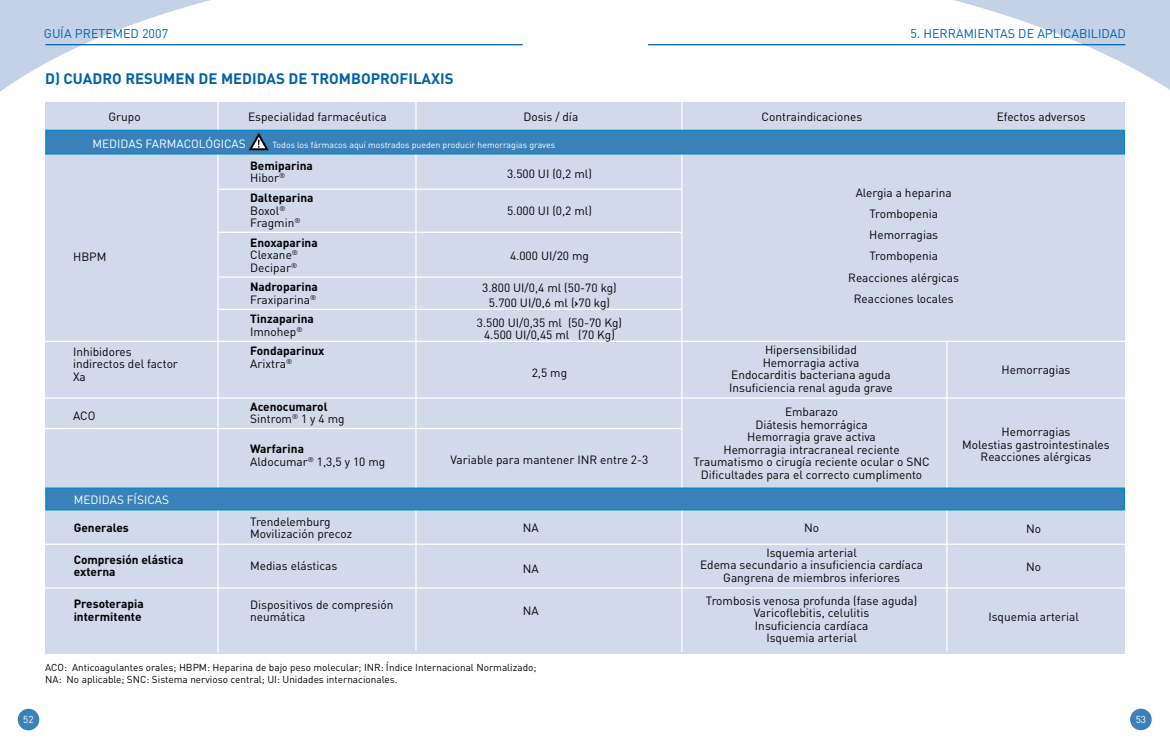
<style>
.page{position:relative;width:1170px;height:748px;background:#fff}
.page>*{position:absolute;margin:0;border:0;box-sizing:border-box;transform-origin:0 0}
.t1{font:700 15px "DIN";color:#0062a5}
.t2{font:12.5px "DIN";color:#0062a5}
.t3{font:11.88px/12.5px "DIN";color:#000;text-align:center}
.t4{font:700 11.88px/12.5px "DIN";color:#000}
.t5{font:11.88px "DIN";color:#fff}
.t6{font:10px/12.5px "DIN";color:#000}
.t7{font:10px "DIN";color:#fff}
.t8{font:8.75px "DIN";color:#fff}
.s1{font-weight:400}
.s2{font-weight:700}
.s3{font-weight:700;font-size:11.25px}
</style>
<div class="page">
<svg style="left:0;top:0;width:255px;height:92px"></svg>
<svg style="left:910px;top:0;width:259px;height:89px"></svg>
<div style="left:45px;top:102px;width:1079px;height:552px;background:#d1daeb"></div>
<hr style="left:681px;top:98px;width:1px;height:554px;background:#fff">
<hr style="left:946px;top:341px;width:1px;height:310px;background:#fff">
<hr style="left:42px;top:341px;width:1086px;height:1px;background:#fff">
<hr style="left:42px;top:397px;width:1084px;height:1px;background:#fff">
<hr style="left:41px;top:543px;width:1087px;height:2px;background:#fff">
<hr style="left:217px;top:98px;width:2px;height:554px;background:#fff">
<hr style="left:415px;top:96px;width:1px;height:554px;background:#fff">
<hr style="left:219px;top:189px;width:462px;height:1px;background:#fff">
<hr style="left:219px;top:276px;width:463px;height:2px;background:#fff">
<hr style="left:219px;top:309px;width:462px;height:1px;background:#fff">
<hr style="left:219px;top:232px;width:462px;height:1px;background:#fff">
<hr style="left:41px;top:428px;width:641px;height:1px;background:#fff">
<hr style="left:42px;top:587px;width:1084px;height:1px;background:#fff">
<hr style="left:45px;top:44px;width:477px;height:1px;background:#0062a5">
<hr style="left:648px;top:44px;width:477px;height:1px;background:#0062a5">
<div style="left:18px;top:708px;width:21px;height:22px;background:#3881b9;border-radius:50%"></div>
<div style="left:1129px;top:708px;width:22px;height:22px;background:#3881b9;border-radius:50%"></div>
<div style="left:46px;top:130px;width:1078px;height:24px;background:#3881b9"></div>
<div style="left:45px;top:130px;width:1079px;height:24px;border:1px solid #008ac9"></div>
<svg style="left:248px;top:133px;width:21px;height:18px"></svg>
<div style="left:46px;top:488px;width:1078px;height:22px;background:#3881b9"></div>
<div style="left:45px;top:487px;width:1079px;height:23px;border:1px solid #008ac9"></div>
<p class="t2" style="left:44px;top:26px;width:126px">GUÍA PRETEMED 2007</p>
<p class="t2" style="left:910px;top:26px;width:217px">5. HERRAMIENTAS DE APLICABILIDAD</p>
<p class="t1" style="left:45px;top:69px;width:410px">D) CUADRO RESUMEN DE MEDIDAS DE TROMBOPROFILAXIS</p>
<p class="t3" style="left:109px;top:111px;width:34px">Grupo</p>
<p class="t3" style="left:248px;top:111px;width:140px">Especialidad farmacéutica</p>
<p class="t3" style="left:523px;top:111px;width:56px">Dosis / día</p>
<p class="t3" style="left:761px;top:111px;width:102px">Contraindicaciones</p>
<p class="t3" style="left:996px;top:111px;width:90px">Efectos adversos</p>
<p class="t5" style="left:92px;top:136px;width:155px">MEDIDAS FARMACOLÓGICAS</p>
<p class="t8" style="left:272px;top:139px;width:284px">Todos los fármacos aquí mostrados pueden producir hemorragias graves</p>
<p class="t4" style="left:250px;top:159px;width:64px">Bemiparina<br><span class="s1">Hibor</span><sup>®</sup></p>
<p class="t3" style="left:250px;top:191px;width:65px;text-align:left"><span class="s2">Dalteparina<br></span>Boxol<sup>®<br></sup>Fragmin<sup>®</sup></p>
<p class="t3" style="left:250px;top:236px;width:69px;text-align:left"><span class="s2">Enoxaparina<br></span>Clexane<sup>®<br></sup>Decipar<sup>®</sup></p>
<p class="t4" style="left:250px;top:280px;width:69px">Nadroparina<br><span class="s1">Fraxiparina</span><sup>®</sup></p>
<p class="t4" style="left:250px;top:312px;width:65px">Tinzaparina<br><span class="s1">Imnohep</span><sup>®</sup></p>
<p class="t4" style="left:250px;top:344px;width:76px">Fondaparinux<br><span class="s1">Arixtra</span><sup>®</sup></p>
<p class="t4" style="left:250px;top:399px;width:96px">Acenocumarol<br><span class="s1">Sintrom</span><sup>®</sup> <span class="s1">1 y 4 mg</span></p>
<p class="t3" style="left:250px;top:442px;width:137px;text-align:left"><span class="s2">Warfarina<br></span>Aldocumar<sup>®</sup> 1,3,5 y 10 mg</p>
<p class="t3" style="left:507px;top:167px;width:86px">3.500 UI (0,2 ml)</p>
<p class="t3" style="left:507px;top:205px;width:86px">5.000 UI (0,2 ml)</p>
<p class="t3" style="left:510px;top:249px;width:80px">4.000 UI/20 mg</p>
<p class="t3" style="left:482px;top:280px;width:136px;line-height:15px">3.800 UI/0,4 ml (50-70 kg)<br>5.700 UI/0,6 ml (<span class="s3">›</span>70 kg)</p>
<p class="t3" style="left:477px;top:316px;width:147px">3.500 UI/0,35 ml (50-70 Kg)<br>4.500 UI/0,45 ml (70 Kg)</p>
<p class="t3" style="left:531px;top:366px;width:37px">2,5 mg</p>
<p class="t3" style="left:848px;top:181px;width:112px;line-height:21.2px">Alergia a heparina<br>Trombopenia<br>Hemorragias<br>Trombopenia<br>Reacciones alérgicas<br>Reacciones locales</p>
<p class="t3" style="left:73px;top:250px;width:35px">HBPM</p>
<p class="t3" style="left:729px;top:343px;width:165px">Hipersensibilidad<br>Hemorragia activa<br>Endocarditis bacteriana aguda<br>Insuficiencia renal aguda grave</p>
<p class="t3" style="left:73px;top:345px;width:106px;text-align:left">Inhibidores indirectos del factor<br>Xa</p>
<p class="t3" style="left:73px;top:409px;width:24px">ACO</p>
<p class="t3" style="left:693px;top:405px;width:238px">Embarazo<br>Diátesis hemorrágica<br>Hemorragia grave activa<br>Hemorragia intracraneal reciente<br>Traumatismo o cirugía reciente ocular o SNC<br>Dificultades para el correcto cumplimento</p>
<p class="t3" style="left:1001px;top:363px;width:71px">Hemorragias</p>
<p class="t3" style="left:962px;top:425px;width:149px">Hemorragias<br>Molestias gastrointestinales<br>Reacciones alérgicas</p>
<p class="t3" style="left:450px;top:453px;width:198px">Variable para mantener INR entre 2-3</p>
<p class="t5" style="left:74px;top:492px;width:97px">MEDIDAS FÍSICAS</p>
<p class="t4" style="left:74px;top:520px;width:57px">Generales</p>
<p class="t4" style="left:74px;top:552px;width:111px">Compresión elástica externa</p>
<p class="t4" style="left:74px;top:597px;width:71px">Presoterapia intermitente</p>
<p class="t3" style="left:250px;top:515px;width:103px;line-height:12.1px;text-align:left">Trendelemburg<br>Movilización precoz</p>
<p class="t3" style="left:250px;top:559px;width:89px">Medias elásticas</p>
<p class="t3" style="left:250px;top:598px;width:145px;text-align:left">Dispositivos de compresión neumática</p>
<p class="t3" style="left:522px;top:521px;width:17px">NA</p>
<p class="t3" style="left:522px;top:562px;width:17px">NA</p>
<p class="t3" style="left:522px;top:603px;width:17px">NA</p>
<p class="t6" style="left:45px;top:660px;width:492px">ACO: Anticoagulantes orales; HBPM: Heparina de bajo peso molecular; INR: Índice Internacional Normalizado;<br>NA: No aplicable; SNC: Sistema nervioso central; UI: Unidades internacionales.</p>
<p class="t3" style="left:766px;top:514px;width:92px;line-height:25px">No<br>Isquemia arterial</p>
<p class="t3" style="left:700px;top:558px;width:224px">Edema secundario a insuficiencia cardíaca<br>Gangrena de miembros inferiores</p>
<p class="t3" style="left:705px;top:594px;width:213px">Trombosis venosa profunda (fase aguda)<br>Varicoflebitis, celulitis<br>Insuficiencia cardíaca<br>Isquemia arterial</p>
<p class="t3" style="left:1026px;top:522px;width:16px">No</p>
<p class="t3" style="left:1026px;top:560px;width:16px">No</p>
<p class="t3" style="left:988px;top:610px;width:92px">Isquemia arterial</p>
<p class="t7" style="left:23px;top:713px;width:11px">52</p>
<p class="t7" style="left:1135px;top:713px;width:11px">53</p>
</div>
